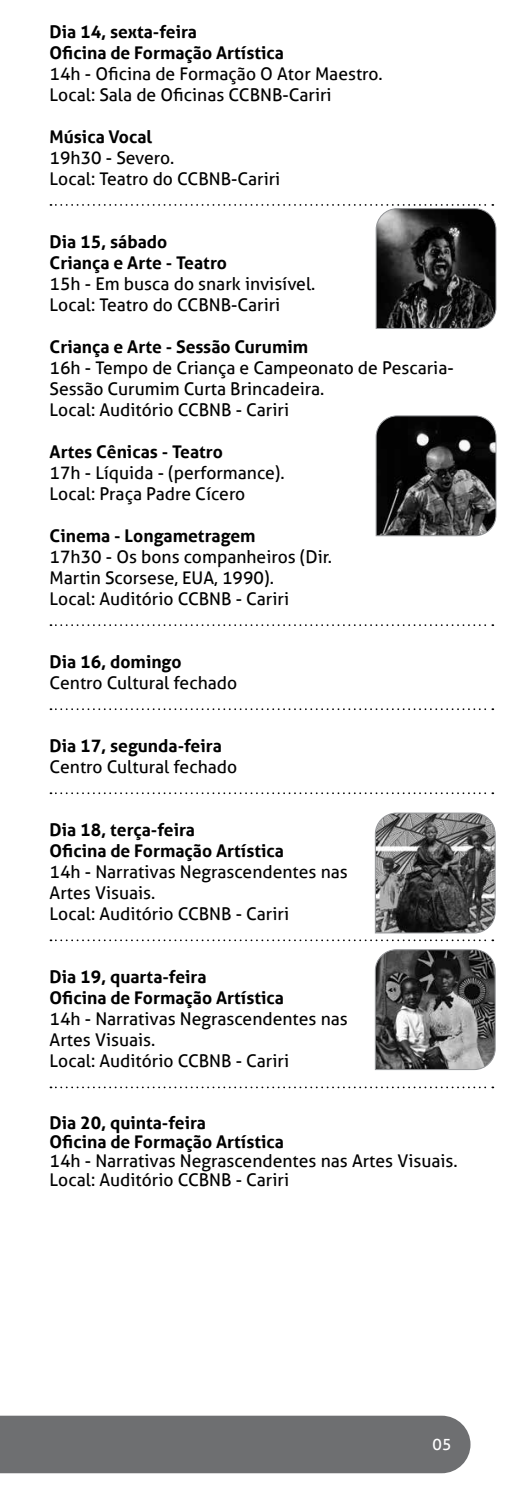
<style>
.page{position:relative;width:521px;height:1489px;background:#fff}
.page>*{position:absolute;margin:0;border:0;box-sizing:border-box;transform-origin:0 0}
.t1{font:17.5px/21px "Aller";color:#000}
.t2{font:700 17.5px/21px "Aller";color:#000}
.t3{font:15.75px "Aller";color:#fff}
</style>
<div class="page">
<div style="left:0;top:1415px;width:470px;height:57px;background:#6e6f71"></div>
<svg style="left:50px;top:624px;width:443px;height:2px"></svg>
<svg style="left:50px;top:708px;width:443px;height:2px"></svg>
<svg style="left:50px;top:792px;width:443px;height:2px"></svg>
<svg style="left:50px;top:939px;width:443px;height:2px"></svg>
<svg style="left:50px;top:1086px;width:443px;height:2px"></svg>
<svg style="left:375px;top:812px;width:120px;height:121px;background:#626263"></svg>
<svg style="left:375px;top:949px;width:120px;height:120px;background:#666"></svg>
<svg style="left:50px;top:204px;width:446px;height:125px"></svg>
<svg style="left:376px;top:415px;width:120px;height:121px;background:#343434"></svg>
<p class="t2" style="left:50px;top:21px;width:236px">Dia 14, sexta-feira<br>Oficina de Formação Artística</p>
<p class="t1" style="left:50px;top:63px;width:335px">14h - Oficina de Formação O Ator Maestro.<br>Local: Sala de Oficinas CCBNB-Cariri</p>
<p class="t2" style="left:50px;top:126px;width:104px">Música Vocal</p>
<p class="t1" style="left:50px;top:147px;width:232px">19h30 - Severo.<br>Local: Teatro do CCBNB-Cariri</p>
<p class="t2" style="left:50px;top:231px;width:179px">Dia 15, sábado<br>Criança e Arte - Teatro</p>
<p class="t1" style="left:50px;top:273px;width:267px">15h - Em busca do snark invisível.<br>Local: Teatro do CCBNB-Cariri</p>
<p class="t2" style="left:50px;top:336px;width:260px">Criança e Arte - Sessão Curumim</p>
<p class="t1" style="left:50px;top:357px;width:406px">16h - Tempo de Criança e Campeonato de Pescaria-<br>Sessão Curumim Curta Brincadeira.<br>Local: Auditório CCBNB - Cariri</p>
<p class="t2" style="left:50px;top:441px;width:175px">Artes Cênicas - Teatro</p>
<p class="t1" style="left:50px;top:462px;width:237px">17h - Líquida - (performance).<br>Local: Praça Padre Cícero</p>
<p class="t2" style="left:50px;top:525px;width:207px">Cinema - Longametragem</p>
<p class="t1" style="left:50px;top:546px;width:284px">17h30 - Os bons companheiros (Dir.<br>Martin Scorsese, EUA, 1990).<br>Local: Auditório CCBNB - Cariri</p>
<p class="t2" style="left:50px;top:651px;width:133px">Dia 16, domingo</p>
<p class="t1" style="left:50px;top:672px;width:189px">Centro Cultural fechado</p>
<p class="t2" style="left:50px;top:735px;width:174px">Dia 17, segunda-feira</p>
<p class="t1" style="left:50px;top:756px;width:189px">Centro Cultural fechado</p>
<p class="t2" style="left:50px;top:819px;width:236px">Dia 18, terça-feira<br>Oficina de Formação Artística</p>
<p class="t1" style="left:50px;top:861px;width:300px">14h - Narrativas Negrascendentes nas<br>Artes Visuais.<br>Local: Auditório CCBNB - Cariri</p>
<p class="t2" style="left:50px;top:966px;width:236px">Dia 19, quarta-feira<br>Oficina de Formação Artística</p>
<p class="t1" style="left:50px;top:1008px;width:300px">14h - Narrativas Negrascendentes nas<br>Artes Visuais.<br>Local: Auditório CCBNB - Cariri</p>
<p class="t2" style="left:50px;top:1112px;width:236px;line-height:19.2px">Dia 20, quinta-feira<br>Oficina de Formação Artística</p>
<p class="t1" style="left:50px;top:1151px;width:410px;line-height:19.2px">14h - Narrativas Negrascendentes nas Artes Visuais.<br>Local: Auditório CCBNB - Cariri</p>
<p class="t3" style="left:433px;top:1434px;width:20px">05</p>
</div>
